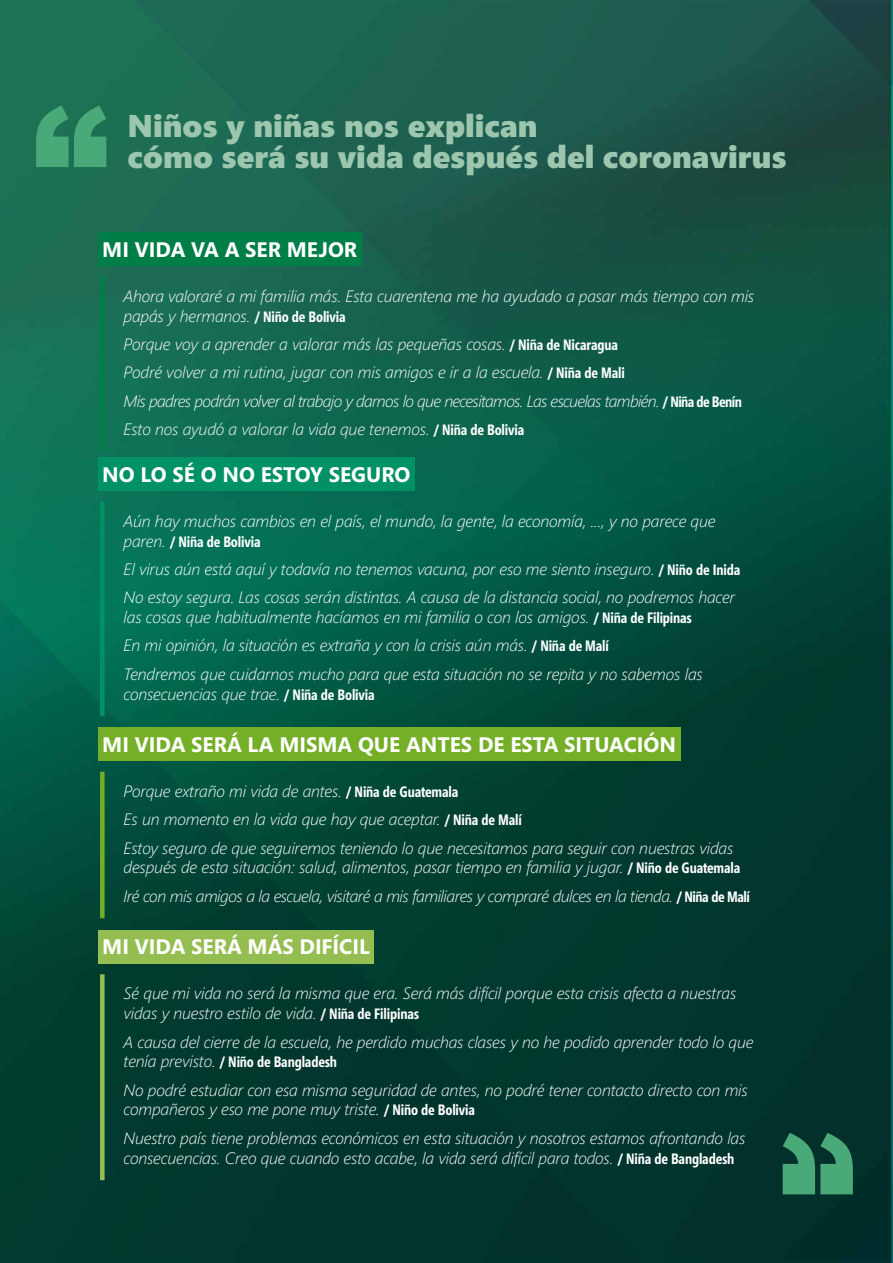
<style>
.page{position:relative;width:893px;height:1263px;background:#fff}
.page>*{position:absolute;margin:0;border:0;box-sizing:border-box;transform-origin:0 0}
.t1{font:900 31.5px/31.5px "Segoe";color:#9cc6ae}
.t2{font:700 21px "Segoe";color:#fff}
.t3{font:italic 300 16.5px/28.3px "Segoe";letter-spacing:-.01em;color:#fff}
.t4{font:italic 300 16.5px/28.3px "Segoe";letter-spacing:-.03em;color:#fff}
.t5{font:700 15px "Segoe Condensed";letter-spacing:-.01em;color:#fff}
.s1{font-family:"Segoe Condensed";font-weight:700;font-style:normal;font-size:15px}
.s2{font-family:"Segoe";font-weight:300;font-style:italic;font-size:16.5px}
</style>
<div class="page">
<img style="left:0;top:0;width:893px;height:1263px">
<svg style="left:36px;top:105px;width:70px;height:62px;background:#3b986d"></svg>
<div style="left:98px;top:232px;width:264px;height:34px;background:#007e48"></div>
<div style="left:100px;top:277px;width:5px;height:174px;background:#007e48"></div>
<div style="left:98px;top:457px;width:317px;height:34px;background:#009265"></div>
<div style="left:100px;top:502px;width:5px;height:214px;background:#009265"></div>
<div style="left:98px;top:727px;width:582px;height:34px;background:#74af27"></div>
<div style="left:100px;top:772px;width:5px;height:146px;background:#74af27"></div>
<div style="left:98px;top:930px;width:276px;height:33px;background:#95be52"></div>
<div style="left:100px;top:974px;width:5px;height:206px;background:#95be52"></div>
<svg style="left:783px;top:1133px;width:70px;height:61px;background:#348562"></svg>
<h1 class="t1" style="left:128px;top:110px;width:661px">Niños y niñas nos explican<br>cómo será su vida después del coronavirus</h1>
<p class="t2" style="left:102px;top:234px;width:256px">MI VIDA VA A SER MEJOR</p>
<p class="t3" style="left:124px;top:286px;width:632px;line-height:19.8px">Ahora valoraré a mi familia más. Esta cuarentena me ha ayudado a pasar más tiempo con mis papás y hermanos. <span class="s1">/ Niño de Bolivia</span></p>
<p class="t3" style="left:124px;top:330px;width:620px">Porque voy a aprender a valorar más las pequeñas cosas. <span class="s1">/ Niña de Nicaragua<br></span>Podré volver a mi rutina, jugar con mis amigos e ir a la escuela. <span class="s1">/ Niña de Mali<br></span>Mis padres podrán volver al trabajo y darnos lo que necesitamos. Las escuelas también. <span class="s1">/ Niña de Benín </span>Esto nos ayudó a valorar la vida que tenemos. <span class="s1">/ Niña de Bolivia</span></p>
<p class="t2" style="left:102px;top:459px;width:310px">NO LO SÉ O NO ESTOY SEGURO</p>
<p class="t3" style="left:124px;top:507px;width:593px">Aún hay muchos cambios en el país, el mundo, la gente, la economía, ..., y no parece que</p>
<p class="t5" style="left:124px;top:533px;width:138px"><span class="s2">paren.</span> / Niña de Bolivia</p>
<p class="t3" style="left:124px;top:555px;width:618px">El virus aún está aquí y todavía no tenemos vacuna, por eso me siento inseguro. <span class="s1">/ Niño de Inida<br></span>No estoy segura. Las cosas serán distintas. A causa de la distancia social, no podremos hacer</p>
<p class="t3" style="left:124px;top:603px;width:581px">las cosas que habitualmente hacíamos en mi familia o con los amigos. <span class="s1">/ Niña de Filipinas<br></span>En mi opinión, la situación es extraña y con la crisis aún más. <span class="s1">/ Niña de Malí<br></span>Tendremos que cuidarnos mucho para que esta situación no se repita y no sabemos las</p>
<p class="t3" style="left:124px;top:680px;width:253px">consecuencias que trae. <span class="s1">/ Niña de Bolivia</span></p>
<p class="t2" style="left:102px;top:729px;width:575px">MI VIDA SERÁ LA MISMA QUE ANTES DE ESTA SITUACIÓN</p>
<p class="t3" style="left:124px;top:777px;width:611px">Porque extraño mi vida de antes. <span class="s1">/ Niña de Guatemala<br></span>Es un momento en la vida que hay que aceptar. <span class="s1">/ Niña de Malí<br></span>Estoy seguro de que seguiremos teniendo lo que necesitamos para seguir con nuestras vidas</p>
<p class="t4" style="left:124px;top:853px;width:628px">después de esta situación: salud, alimentos, pasar tiempo en familia y jugar. <span class="s1">/ Niño de Guatemala<br></span>Iré con mis amigos a la escuela, visitaré a mis familiares y compraré dulces en la tienda. <span class="s1">/ Niña de Malí</span></p>
<p class="t2" style="left:102px;top:932px;width:269px">MI VIDA SERÁ MÁS DIFÍCIL</p>
<p class="t3" style="left:124px;top:984px;width:614px;line-height:19.8px">Sé que mi vida no será la misma que era. Será más difícil porque esta crisis afecta a nuestras vidas y nuestro estilo de vida. <span class="s1">/ Niña de Filipinas</span></p>
<p class="t3" style="left:124px;top:1028px;width:631px">A causa del cierre de la escuela, he perdido muchas clases y no he podido aprender todo lo que</p>
<p class="t5" style="left:124px;top:1053px;width:215px"><span class="s2">tenía previsto.</span> / Niño de Bangladesh</p>
<p class="t3" style="left:124px;top:1080px;width:626px;line-height:19.8px">No podré estudiar con esa misma seguridad de antes, no podré tener contacto directo con mis compañeros y eso me pone muy triste. <span class="s1">/ Niño de Bolivia</span></p>
<p class="t3" style="left:124px;top:1128px;width:623px;line-height:19.8px">Nuestro país tiene problemas económicos en esta situación y nosotros estamos afrontando las consecuencias. Creo que cuando esto acabe, la vida será difícil para todos. <span class="s1">/ Niña de Bangladesh</span></p>
</div>
